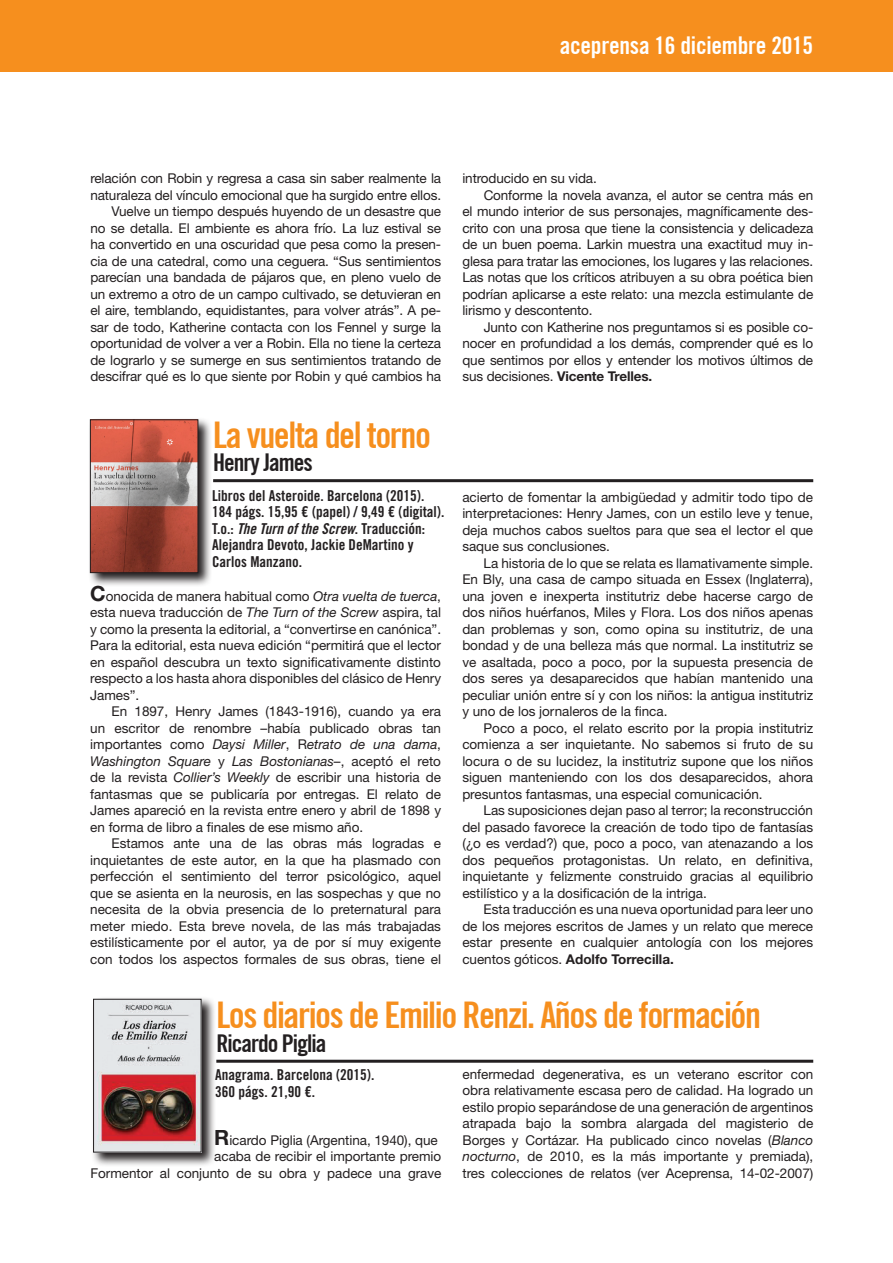
<style>
.page{position:relative;width:893px;height:1263px;background:#fff}
.page>*{position:absolute;margin:0;border:0;box-sizing:border-box;transform-origin:0 0}
.titulo{font:36px "Trade Gothic Bold Cond Twenty";letter-spacing:-.04em;color:#f68f1e}
.entradilla{font:24px "Trade Gothic Bold Cond Twenty";letter-spacing:-.01em;color:#fff}
.titulo-2{font:24px "Trade Gothic Bold Cond Twenty";letter-spacing:-.04em;color:#231f20}
.t1{font:15px/16.5px "Trade Gothic LT Std Bd Cn 20";color:#231f20}
.t2{font:13.5px/16.5px "Helvetica Neue LT Std";letter-spacing:-.005em;color:#231f20;text-align:justify}
.s1{font-family:"Trade Gothic LT Std Bd Cn 20 Obl"}
.s2{font-weight:700;font-size:21px}
.s3{font-style:italic}
.s4{font-weight:700}
</style>
<div class="page">
<div style="left:0;top:0;width:893px;height:72px;background:#f68f1e"></div>
<hr style="left:213px;top:479px;width:600px;height:3px;background:#231f20">
<svg style="left:89px;top:419px;width:122px;height:166px;background:#979696"></svg>
<img style="left:92px;top:421px;width:104px;height:150px">
<div style="left:90px;top:419px;width:108px;height:154px;border:1px solid #231f20"></div>
<hr style="left:216px;top:1060px;width:597px;height:3px;background:#231f20">
<svg style="left:93px;top:998px;width:122px;height:167px;background:#949292"></svg>
<img style="left:95px;top:1001px;width:104px;height:149px">
<div style="left:93px;top:999px;width:108px;height:153px;border:1px solid #231f20"></div>
<p class="entradilla" style="left:560px;top:31px;width:255px">aceprensa 16 diciembre 2015</p>
<p class="t2" style="left:90px;top:170px;width:352px">relación con Robin y regresa a casa sin saber realmente la naturaleza del vínculo emocional que ha surgido entre ellos.</p>
<p class="t2" style="left:90px;top:203px;width:352px;text-indent:21px">Vuelve un tiempo después huyendo de un desastre que no se detalla. El ambiente es ahora frío. La luz estival se ha convertido en una oscuridad que pesa como la presen&shy;cia de una catedral, como una ceguera. “Sus sentimientos parecían una bandada de pájaros que, en pleno vuelo de un extremo a otro de un campo cultivado, se detuvieran en el aire, temblando, equidistantes, para volver atrás”. A pe&shy;sar de todo, Katherine contacta con los Fennel y surge la oportunidad de volver a ver a Robin. Ella no tiene la certeza de lograrlo y se sumerge en sus sentimientos tratando de descifrar qué es lo que siente por Robin y qué cambios ha</p>
<p class="titulo" style="left:213px;top:413px;width:219px">La vuelta del torno</p>
<p class="titulo-2" style="left:213px;top:448px;width:101px">Henry James</p>
<p class="t1" style="left:212px;top:487px;width:234px">Libros del Asteroide. Barcelona (2015).<br>184 págs. 15,95 € (papel) / 9,49 € (digital).<br>T.o.: <span class="s1">The Turn of the Screw</span>. Traducción:<br>Alejandra Devoto, Jackie DeMartino y Carlos Manzano.</p>
<p class="t2" style="left:90px;top:587px;width:352px"><span class="s2">C</span>onocida de manera habitual como <span class="s3">Otra vuelta de tuerca</span>, esta nueva traducción de <span class="s3">The Turn of the Screw</span> aspira, tal y como la presenta la editorial, a “convertirse en canónica”.<br>Para la editorial, esta nueva edición “permitirá que el lector en español descubra un texto significativamente distinto respecto a los hasta ahora disponibles del clásico de Henry James”.</p>
<p class="t2" style="left:90px;top:703px;width:352px;text-indent:21px">En 1897, Henry James (1843-1916), cuando ya era un escritor de renombre –había publicado obras tan importantes como <span class="s3">Daysi Miller</span>, R<span class="s3">etrato de una dama</span>, <span class="s3">Washington Square</span> y <span class="s3">Las Bostonianas</span>–, aceptó el reto de la revista <span class="s3">Collier’s Weekly</span> de escribir una historia de fantasmas que se publicaría por entregas. El relato de James apareció en la revista entre enero y abril de 1898 y en forma de libro a finales de ese mismo año.</p>
<p class="t2" style="left:90px;top:835px;width:352px;text-indent:21px">Estamos ante una de las obras más logradas e inquietantes de este autor, en la que ha plasmado con perfección el sentimiento del terror psicológico, aquel que se asienta en la neurosis, en las sospechas y que no necesita de la obvia presencia de lo preternatural para meter miedo. Esta breve novela, de las más trabajadas estilísticamente por el autor, ya de por sí muy exigente con todos los aspectos formales de sus obras, tiene el</p>
<p class="t2" style="left:462px;top:170px;width:136px">introducido en su vida.</p>
<p class="t2" style="left:462px;top:186px;width:352px;text-indent:21px">Conforme la novela avanza, el autor se centra más en el mundo interior de sus personajes, magníficamente des&shy;crito con una prosa que tiene la consistencia y delicadeza de un buen poema. Larkin muestra una exactitud muy in&shy;glesa para tratar las emociones, los lugares y las relaciones.<br>Las notas que los críticos atribuyen a su obra poética bien podrían aplicarse a este relato: una mezcla estimulante de lirismo y descontento.</p>
<p class="t2" style="left:462px;top:318px;width:352px;text-indent:21px">Junto con Katherine nos preguntamos si es posible co&shy;nocer en profundidad a los demás, comprender qué es lo que sentimos por ellos y entender los motivos últimos de sus decisiones. <span class="s4">Vicente Trelles.</span></p>
<p class="t2" style="left:462px;top:488px;width:352px">acierto de fomentar la ambigüedad y admitir todo tipo de interpretaciones: Henry James, con un estilo leve y tenue, deja muchos cabos sueltos para que sea el lector el que saque sus conclusiones.</p>
<p class="t2" style="left:462px;top:554px;width:352px;text-indent:21px">La historia de lo que se relata es llamativamente simple.<br>En Bly, una casa de campo situada en Essex (Inglaterra), una joven e inexperta institutriz debe hacerse cargo de dos niños huérfanos, Miles y Flora. Los dos niños apenas dan problemas y son, como opina su institutriz, de una bondad y de una belleza más que normal. La institutriz se ve asaltada, poco a poco, por la supuesta presencia de dos seres ya desaparecidos que habían mantenido una peculiar unión entre sí y con los niños: la antigua institutriz y uno de los jornaleros de la finca.</p>
<p class="t2" style="left:462px;top:719px;width:352px;text-indent:21px">Poco a poco, el relato escrito por la propia institutriz comienza a ser inquietante. No sabemos si fruto de su locura o de su lucidez, la institutriz supone que los niños siguen manteniendo con los dos desaparecidos, ahora presuntos fantasmas, una especial comunicación.</p>
<p class="t2" style="left:462px;top:802px;width:352px;text-indent:21px">Las suposiciones dejan paso al terror; la reconstrucción del pasado favorece la creación de todo tipo de fantasías (¿o es verdad?) que, poco a poco, van atenazando a los dos pequeños protagonistas. Un relato, en definitiva, inquietante y felizmente construido gracias al equilibrio estilístico y a la dosificación de la intriga.</p>
<p class="t2" style="left:462px;top:901px;width:352px;text-indent:21px">Esta traducción es una nueva oportunidad para leer uno de los mejores escritos de James y un relato que merece estar presente en cualquier antología con los mejores cuentos góticos. <span class="s4">Adolfo Torrecilla.</span></p>
<p class="titulo" style="left:216px;top:993px;width:546px">Los diarios de Emilio Renzi. Años de formación</p>
<p class="titulo-2" style="left:216px;top:1028px;width:112px">Ricardo Piglia</p>
<p class="t1" style="left:215px;top:1066px;width:161px">Anagrama. Barcelona (2015).</p>
<p class="t1" style="left:215px;top:1083px;width:101px">360 págs. 21,90 €.</p>
<p class="t2" style="left:214px;top:1131px;width:225px"><span class="s2">R</span>icardo Piglia (Argentina, 1940), que</p>
<p class="t2" style="left:90px;top:1148px;width:352px;text-align:right">acaba de recibir el importante premio<br>Formentor al conjunto de su obra y padece una grave</p>
<p class="t2" style="left:463px;top:1065px;width:352px">enfermedad degenerativa, es un veterano escritor con obra relativamente escasa pero de calidad. Ha logrado un estilo propio separándose de una generación de argentinos atrapada bajo la sombra alargada del magisterio de Borges y Cortázar. Ha publicado cinco novelas (<span class="s3">Blanco nocturno</span>, de 2010, es la más importante y premiada), tres colecciones de relatos (ver Aceprensa, 14-02-2007)</p>
</div>
